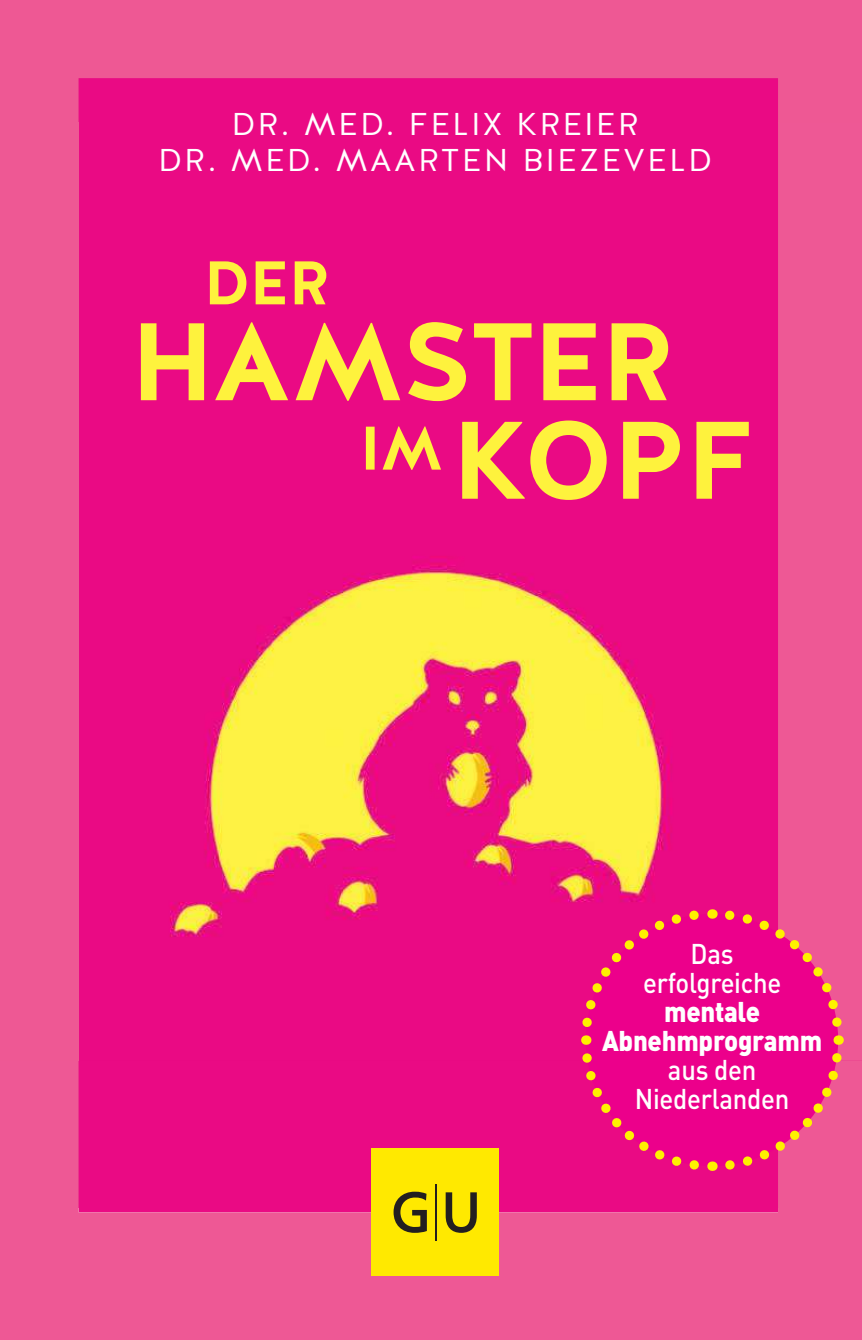
<style>
.page{position:relative;width:862px;height:1340px;background:#fff}
.page>*{position:absolute;margin:0;border:0;box-sizing:border-box;transform-origin:0 0}
.t1{font:31.5px/36px "Halis GR";letter-spacing:.08em;color:#fff;text-align:center}
.t2{font:500 28.12px/28.8px "DIN Pro";letter-spacing:-.01em;color:#fff;text-align:center;scale:.91 1}
.t3{font:900 28.12px/28.8px "DIN Pro";letter-spacing:-.01em;color:#fff;text-align:center;scale:.91 1}
</style>
<div class="page">
<img style="left:79px;top:123px;width:698px;height:937px">
<img style="left:0;top:0;width:861px;height:123px">
<div style="left:0;top:122px;width:79px;height:938px;background:#ee5894"></div>
<div style="left:777px;top:122px;width:84px;height:938px;background:#ee5895"></div>
<img style="left:0;top:1060px;width:861px;height:279px">
<div style="left:371px;top:1148px;width:127px;height:128px;background:#ffe900"></div>
<svg style="left:393px;top:1191px;width:33px;height:41px"></svg>
<svg style="left:445px;top:1192px;width:31px;height:40px"></svg>
<hr style="left:435px;top:1184px;width:1px;height:56px;background:#231f20">
<svg style="left:462px;top:420px;width:286px;height:80px;background:#f27164"></svg>
<svg style="left:365px;top:426px;width:76px;height:44px;background:#f26d65"></svg>
<svg style="left:141px;top:322px;width:526px;height:79px;background:#f27064"></svg>
<svg style="left:210px;top:261px;width:116px;height:43px;background:#f4855e"></svg>
<svg style="left:575px;top:904px;width:272px;height:271px;background:#ec1685"></svg>
<p class="t1" style="left:158px;top:106px;width:554px">DR. MED. FELIX KREIER<br>DR. MED. MAARTEN BIEZEVELD</p>
<p class="t2" style="left:642px;top:942px;width:153px">Das erfolgreiche</p>
<p class="t3" style="left:601px;top:1000px;width:243px">mentale<br>Abnehmprogramm</p>
<p class="t2" style="left:634px;top:1058px;width:171px">aus den<br>Niederlanden</p>
</div>
